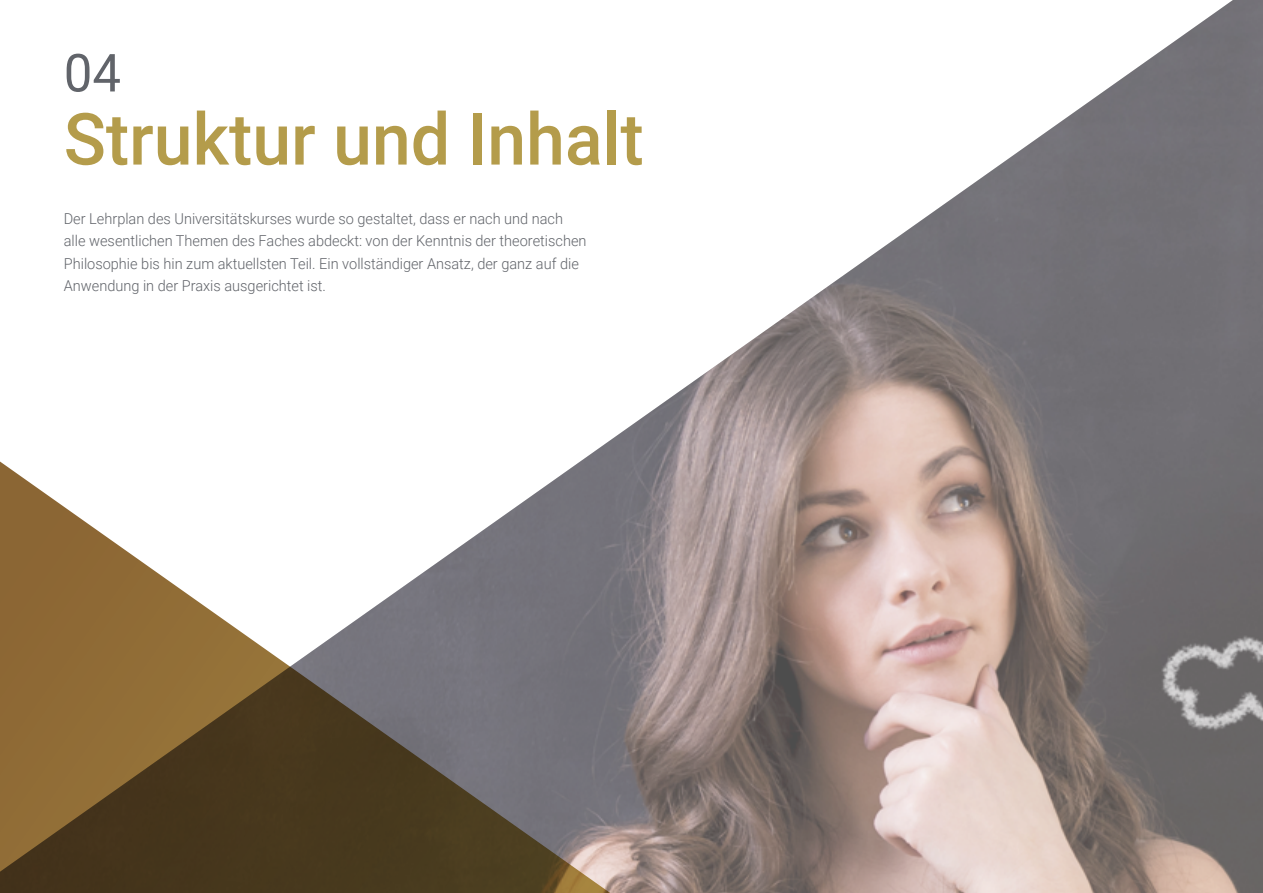
<style>
.page{position:relative;width:1263px;height:893px;background:#fff}
.page>*{position:absolute;margin:0;border:0;box-sizing:border-box;transform-origin:0 0}
.t1{font:500 72px "Roboto";color:#b49c4b}
.t2{font:52.5px "Roboto";color:#61646a}
.t3{font:300 15px/22.5px "Roboto";color:#61646a}
</style>
<div class="page">
<img style="left:602px;top:0;width:661px;height:893px">
<svg style="left:0;top:446px;width:640px;height:447px"></svg>
<h2 class="t2" style="left:64px;top:36px;width:59px">04</h2>
<h1 class="t1" style="left:64px;top:89px;width:581px">Struktur und Inhalt</h1>
<p class="t3" style="left:64px;top:207px;width:524px">Der Lehrplan des Universitätskurses wurde so gestaltet, dass er nach und nach alle wesentlichen Themen des Faches abdeckt: von der Kenntnis der theoretischen Philosophie bis hin zum aktuellsten Teil. Ein vollständiger Ansatz, der ganz auf die Anwendung in der Praxis ausgerichtet ist.</p>
</div>
